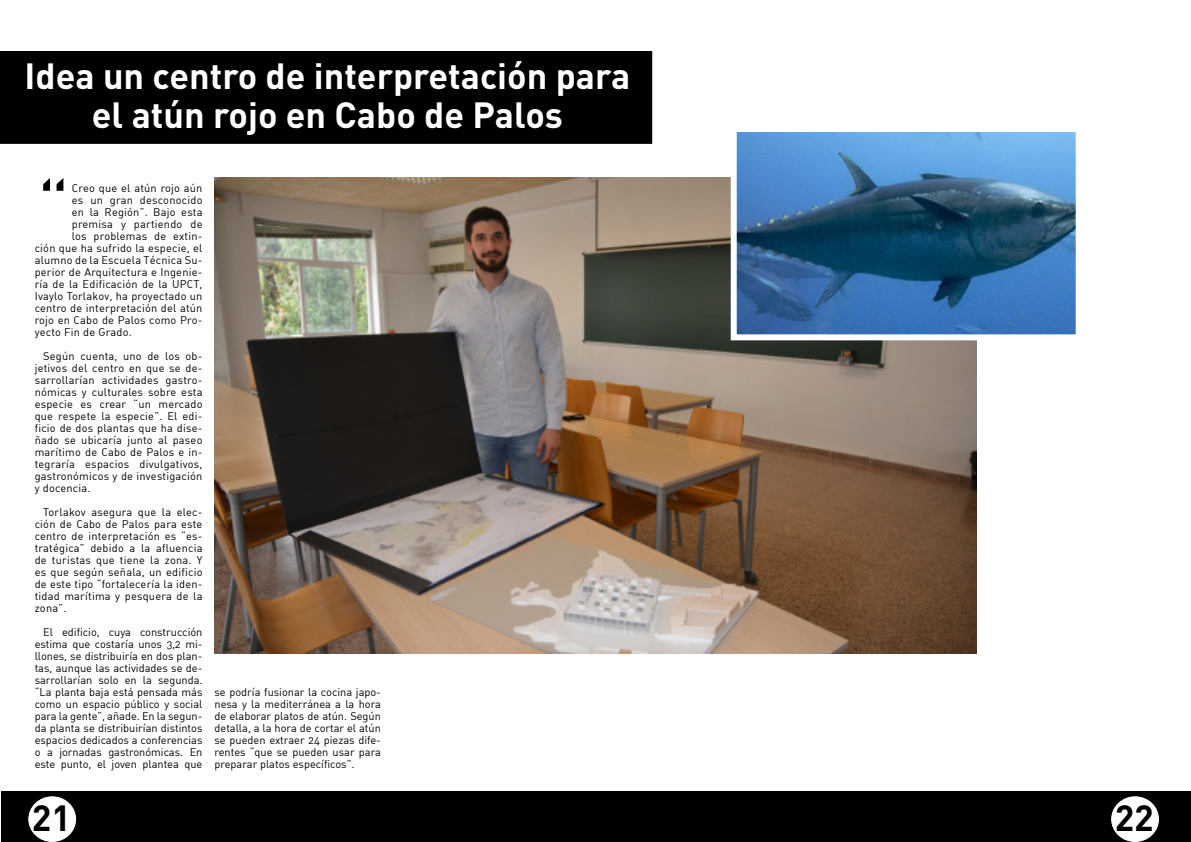
<style>
.page{position:relative;width:1191px;height:842px;background:#fff}
.page>*{position:absolute;margin:0;border:0;box-sizing:border-box;transform-origin:0 0}
.t1{font:78.4px "DIN Regular Alternate";color:#000}
.t2{font:700 36px/39px "DIN Pro";color:#fff;text-align:center}
.t3{font:700 36px "DIN Pro";color:#000}
.t4{font:11px/12px "DIN Regular Alternate";letter-spacing:.02em;color:#000;text-align:justify}
</style>
<div class="page">
<img style="left:214px;top:177px;width:762px;height:476px">
<img style="left:737px;top:133px;width:337px;height:200px">
<div style="left:730px;top:126px;width:351px;height:214px;border:6px solid #fff"></div>
<div style="left:0;top:52px;width:651px;height:91px;background:#000"></div>
<div style="left:0;top:51px;width:652px;height:93px;border:1px solid #000"></div>
<div style="left:1px;top:792px;width:1190px;height:50px;background:#000"></div>
<div style="left:29px;top:797px;width:47px;height:44px;background:#fff;border-radius:50%"></div>
<div style="left:28px;top:796px;width:48px;height:46px;border:1px solid #fff;border-radius:50%"></div>
<div style="left:1111px;top:797px;width:47px;height:44px;background:#fff;border-radius:50%"></div>
<div style="left:1111px;top:796px;width:48px;height:46px;border:1px solid #fff;border-radius:50%"></div>
<h2 class="t2" style="left:24px;top:52px;width:607px">Idea un centro de interpretación para el atún rojo en Cabo de Palos</h2>
<h1 class="t1" style="left:36px;top:163px;width:36px">“</h1>
<p class="t4" style="left:72px;top:182px;width:132px">Creo que el atún rojo aún</p>
<p class="t4" style="left:72px;top:194px;width:132px">es un gran desconocido</p>
<p class="t4" style="left:72px;top:206px;width:132px">en la Región”. Bajo esta</p>
<p class="t4" style="left:72px;top:218px;width:132px">premisa y partiendo de</p>
<p class="t4" style="left:72px;top:230px;width:132px">los problemas de extin-</p>
<p class="t4" style="left:35px;top:242px;width:169px">ción que ha sufrido la especie, el</p>
<p class="t4" style="left:35px;top:254px;width:169px">alumno de la Escuela Técnica Su-</p>
<p class="t4" style="left:35px;top:266px;width:169px">perior de Arquitectura e Ingenie-</p>
<p class="t4" style="left:35px;top:278px;width:169px">ría de la Edificación de la UPCT,</p>
<p class="t4" style="left:35px;top:290px;width:169px">Ivaylo Torlakov, ha proyectado un</p>
<p class="t4" style="left:35px;top:302px;width:169px">centro de interpretación del atún</p>
<p class="t4" style="left:35px;top:314px;width:169px">rojo en Cabo de Palos como Pro-</p>
<p class="t4" style="left:35px;top:326px;width:98px">yecto Fin de Grado.</p>
<p class="t4" style="left:35px;top:350px;width:169px;text-indent:9px">Según cuenta, uno de los ob&shy;jetivos del centro en que se de&shy;sarrollarían actividades gastro&shy;nómicas y culturales sobre esta especie es crear “un mercado que respete la especie”. El edi&shy;ficio de dos plantas que ha dise&shy;ñado se ubicaría junto al paseo marítimo de Cabo de Palos e in&shy;tegraría espacios divulgativos, gastronómicos y de investigación y docencia.</p>
<p class="t4" style="left:35px;top:506px;width:169px;text-indent:9px">Torlakov asegura que la elec&shy;ción de Cabo de Palos para este centro de interpretación es “es&shy;tratégica” debido a la afluencia de turistas que tiene la zona. Y es que según señala, un edificio de este tipo “fortalecería la iden&shy;tidad marítima y pesquera de la zona”.</p>
<p class="t4" style="left:35px;top:626px;width:169px;text-indent:9px">El edificio, cuya construcción estima que costaría unos 3,2 mi&shy;llones, se distribuiría en dos plan&shy;tas, aunque las actividades se de&shy;sarrollarían solo en la segunda. “La planta baja está pensada más como un espacio público y social para la gente”, añade. En la segun&shy;da planta se distribuirían distintos espacios dedicados a conferencias o a jornadas gastronómicas. En este punto, el joven plantea que</p>
<p class="t4" style="left:214px;top:686px;width:168px">se podría fusionar la cocina japo&shy;nesa y la mediterránea a la hora de elaborar platos de atún. Según detalla, a la hora de cortar el atún se pueden extraer 24 piezas dife&shy;rentes “que se pueden usar para preparar platos específicos”.</p>
<h2 class="t3" style="left:32px;top:788px;width:41px">21</h2>
<h2 class="t3" style="left:1114px;top:788px;width:41px">22</h2>
</div>
